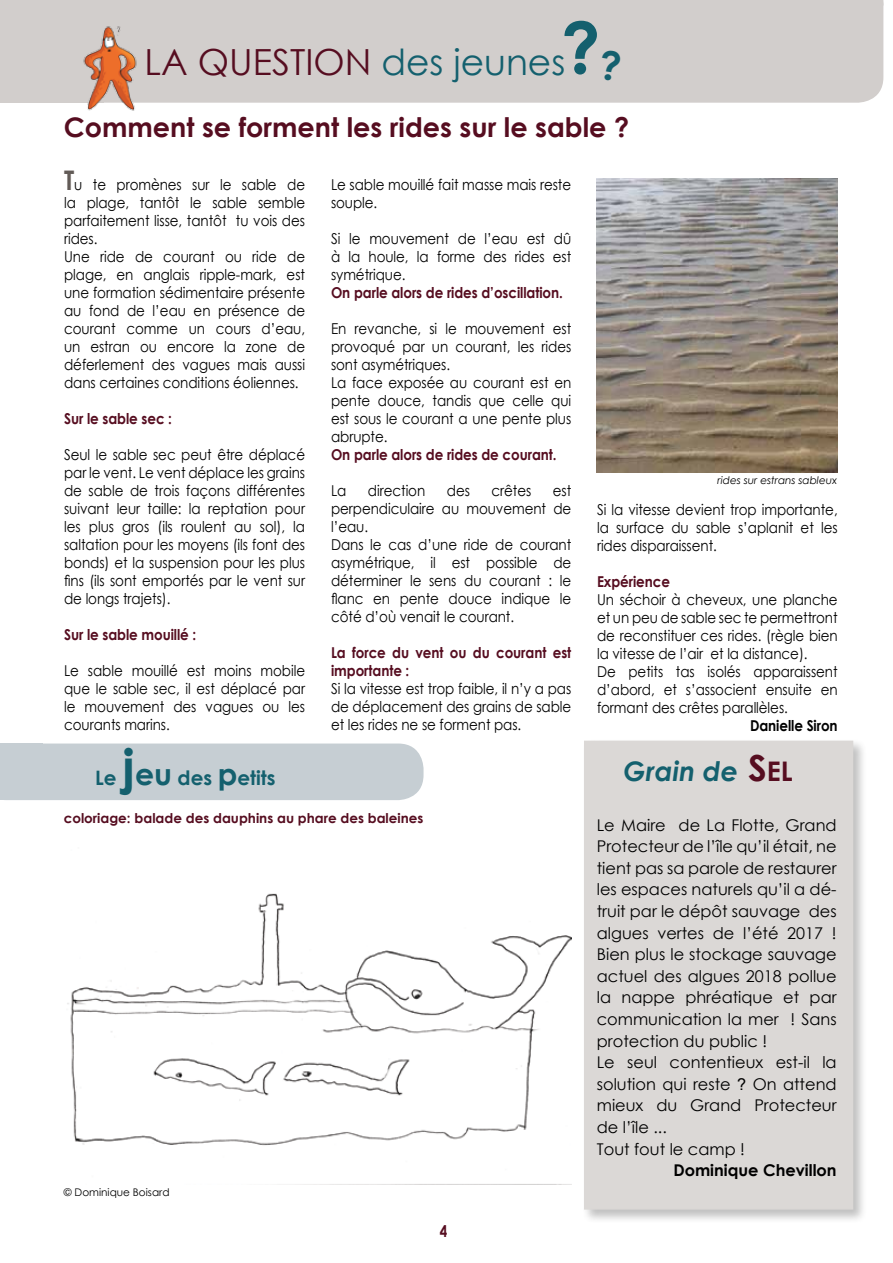
<style>
.page{position:relative;width:893px;height:1263px;background:#fff}
.page>*{position:absolute;margin:0;border:0;box-sizing:border-box;transform-origin:0 0}
.t1{font:36px "Century Gothic";color:#560d20}
.t2{font:36px "Century Gothic";color:#14606e}
.t3{font:700 27px "Century Gothic";color:#560d20}
.t4{font:italic 700 27px "Century Gothic";color:#14606e}
.t5{font:700 19.95px "Century Gothic";color:#14606e}
.t6{font:16.2px/21.6px "Century Gothic";color:#000}
.t7{font:700 16.2px "Century Gothic";color:#000}
.t8{font:700 16.2px "Century Gothic";color:#560d20;scale:.83 1}
.t9{font:15px/18px "Century Gothic";letter-spacing:-.005em;color:#000;scale:.9 1}
.t10{font:700 15px/18px "Century Gothic";letter-spacing:-.005em;color:#560d20;scale:.9 1}
.t11{font:700 15px "Century Gothic";letter-spacing:-.005em;color:#000;scale:.9 1}
.t12{font:700 13.5px "Century Gothic";color:#560d20}
.t13{font:italic 10.5px "Century Gothic";color:#000}
.t14{font:10.5px "Century Gothic";color:#000}
.s1{font-weight:700;font-size:70.5px}
.s2{font-weight:700;font-size:27px;color:#625b57}
.s3{font-size:49.65px}
.s4{font-size:29.85px}
.s5{font-style:normal;font-size:36px;color:#560d20}
.s6{font-style:normal;color:#560d20}
.s7{font-family:"Arial"}
</style>
<div class="page">
<div style="left:0;top:6px;width:883px;height:97px;background:#d2cecc"></div>
<div style="left:0;top:0;width:883px;height:6px;background:#d2cecc"></div>
<div style="left:0;top:743px;width:424px;height:57px;background:#c6ced3"></div>
<div style="left:0;top:744px;width:387px;height:8px;background:#c6ced3"></div>
<div style="left:582px;top:738px;width:285px;height:486px;background:#000;opacity:.25"></div>
<div style="left:584px;top:741px;width:269px;height:468px;background:#dbd8d6"></div>
<img style="left:77px;top:20px;width:68px;height:91px">
<img style="left:67px;top:893px;width:505px;height:253px">
<img style="left:596px;top:179px;width:242px;height:293px">
<svg style="left:599px;top:49px;width:22px;height:32px"></svg>
<h1 class="t1" style="left:145px;top:37px;width:105px">la question</h1>
<h1 class="t2" style="left:381px;top:37px;width:221px">des jeunes<span class="s1">?</span></h1>
<h2 class="t3" style="left:64px;top:107px;width:567px">Comment se forment les rides sur le sable ?</h2>
<p class="t9" style="left:64px;top:175px;width:269px"><span class="s2">T</span>u te promènes sur le sable de la plage, tantôt le sable semble parfaitement lisse, tantôt tu vois des rides.<br>Une ride de courant ou ride de plage, en anglais ripple-mark, est une formation sédimentaire présente au fond de l’eau en présence de courant comme un cours d’eau, un estran ou encore la zone de déferlement des vagues mais aussi dans certaines conditions éoliennes.</p>
<p class="t10" style="left:64px;top:409px;width:121px">Sur le sable sec :</p>
<p class="t9" style="left:64px;top:445px;width:269px;text-align:justify">Seul le sable sec peut être déplacé par le vent. Le vent déplace les grains de sable de trois façons différentes suivant leur taille: la reptation pour les plus gros (ils roulent au sol), la saltation pour les moyens (ils font des bonds) et la suspension pour les plus fins (ils sont emportés par le vent sur de longs trajets).</p>
<p class="t10" style="left:64px;top:625px;width:148px">Sur le sable mouillé :</p>
<p class="t9" style="left:64px;top:661px;width:269px;text-align:justify">Le sable mouillé est moins mobile que le sable sec, il est déplacé par le mouvement des vagues ou les courants marins.</p>
<p class="t9" style="left:331px;top:176px;width:268px">Le sable mouillé fait masse mais reste souple.</p>
<p class="t9" style="left:331px;top:230px;width:268px;text-align:justify">Si le mouvement de l’eau est dû à la houle, la forme des rides est symétrique.</p>
<p class="t10" style="left:331px;top:283px;width:259px">On parle alors de rides d’oscillation.</p>
<p class="t9" style="left:331px;top:320px;width:268px">En revanche, si le mouvement est provoqué par un courant, les rides sont asymétriques.<br>La face exposée au courant est en pente douce, tandis que celle qui est sous le courant a une pente plus abrupte.</p>
<p class="t10" style="left:331px;top:445px;width:252px">On parle alors de rides de courant.</p>
<p class="t9" style="left:331px;top:482px;width:19px">La</p>
<p class="t9" style="left:368px;top:482px;width:65px">direction</p>
<p class="t9" style="left:447px;top:482px;width:27px">des</p>
<p class="t9" style="left:491px;top:482px;width:46px">crêtes</p>
<p class="t9" style="left:331px;top:482px;width:268px;text-indent:222px">est perpendiculaire au mouvement de l’eau.<br>Dans le cas d’une ride de courant asymétrique, il est possible de déterminer le sens du courant : le flanc en pente douce indique le côté d’où venait le courant.</p>
<p class="t10" style="left:331px;top:643px;width:268px">La force du vent ou du courant est importante :</p>
<p class="t9" style="left:331px;top:680px;width:268px;text-align:justify">Si la vitesse est trop faible, il n’y a pas de déplacement des grains de sable et les rides ne se forment pas.</p>
<p class="t13" style="left:718px;top:473px;width:121px">rides sur estrans sableux</p>
<p class="t9" style="left:597px;top:500px;width:269px;text-align:justify">Si la vitesse devient trop importante, la surface du sable s’aplanit et les rides disparaissent.</p>
<p class="t10" style="left:597px;top:572px;width:83px">Expérience</p>
<p class="t9" style="left:597px;top:590px;width:269px">Un séchoir à cheveux, une planche et un peu de sable sec te permettront de reconstituer ces rides. (règle bien la vitesse de l’air et la distance).<br>De petits tas isolés apparaissent d’abord, et s’associent ensuite en formant des crêtes parallèles.</p>
<p class="t11" style="left:750px;top:714px;width:99px">Danielle Siron</p>
<h3 class="t5" style="left:95px;top:762px;width:182px">Le <span class="s3">j</span><span class="s4">eu</span> des <span class="s4">p</span>etits</h3>
<h2 class="t4" style="left:623px;top:750px;width:165px">Grain de <span class="s5">s</span><span class="s6">el</span></h2>
<p class="t12" style="left:64px;top:808px;width:361px">coloriage: balade des dauphins au phare des baleines</p>
<p class="t14" style="left:64px;top:1185px;width:107px">© Dominique Boisard</p>
<p class="t8" style="left:440px;top:1218px;width:11px">4</p>
<p class="t6" style="left:597px;top:814px;width:241px">Le Maire de La Flotte, Grand<br>Protecteur de l’île qu’il était, ne tient pas sa parole de restaurer les espaces naturels qu’il a dé&shy;truit par le dépôt sauvage des algues vertes de l’été 2017 !<br>Bien plus le stockage sauvage actuel des algues 2018 pollue la nappe phréatique et par communication la mer ! Sans protection du public !<br>Le seul contentieux est-il la solution qui reste <span class="s7">?</span> On attend mieux du Grand Protecteur de l’île ...<br>Tout fout le camp !</p>
<p class="t7" style="left:673px;top:1158px;width:165px">Dominique Chevillon</p>
</div>
